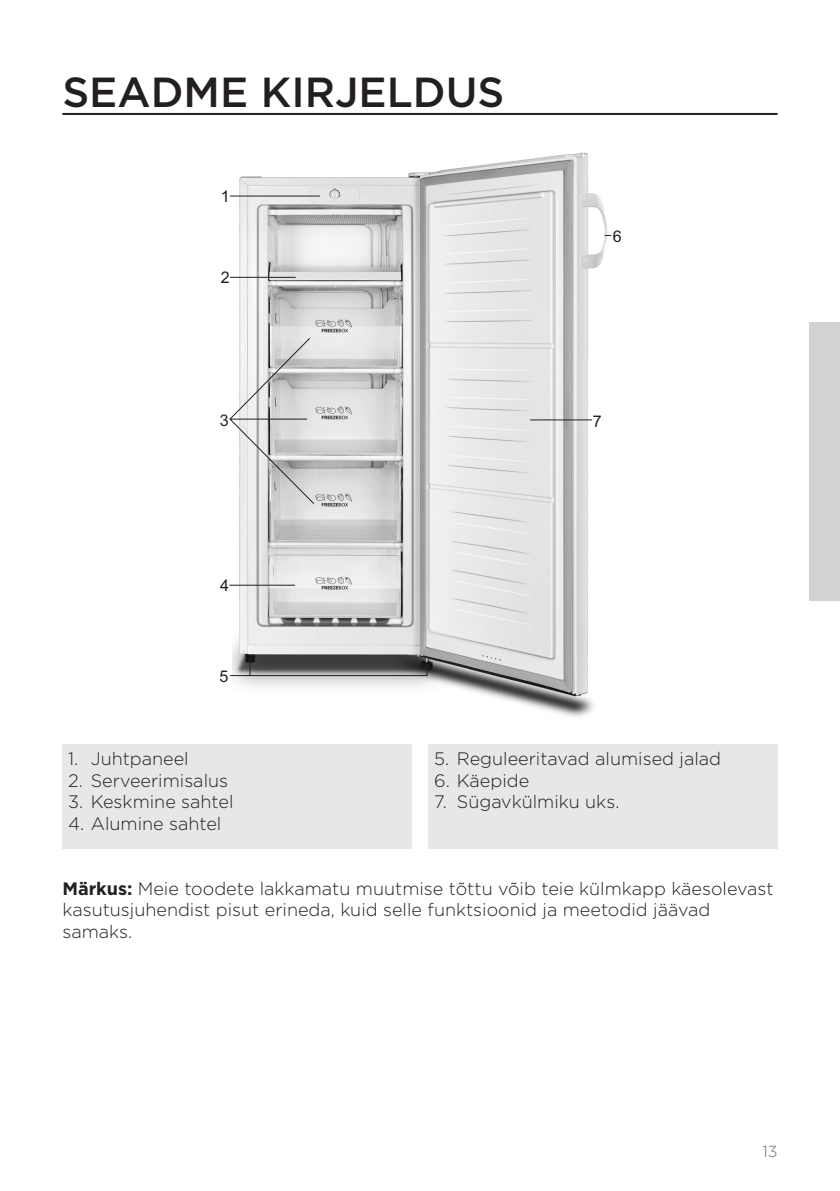
<style>
.page{position:relative;width:840px;height:1191px;background:#fff}
.page>*{position:absolute;margin:0;border:0;box-sizing:border-box;transform-origin:0 0}
.glavni_naslov{font:500 42px "Gotham";color:#231f20}
.seznam{font:300 18px/21.6px "Gotham";color:#231f20}
.seznam_stevilke_opis{font:300 18px "Gotham";color:#231f20}
.t1{font:16px "Arial";color:#231f20}
.t2{font:300 16px "Gotham";color:#6c6d70}
.s1{font-weight:700}
</style>
<div class="page">
<hr style="left:62px;top:113px;width:715px;height:2px;background:#231f20">
<div style="left:808px;top:322px;width:31px;height:279px;background:#d1d2d4"></div>
<img style="left:232px;top:152px;width:380px;height:565px">
<hr style="left:230px;top:196px;width:90px;height:1px;background:#231f20">
<hr style="left:230px;top:277px;width:65px;height:1px;background:#231f20">
<svg style="left:229px;top:337px;width:86px;height:168px"></svg>
<hr style="left:229px;top:585px;width:66px;height:1px;background:#231f20">
<svg style="left:230px;top:661px;width:197px;height:15px;background:#626161"></svg>
<hr style="left:530px;top:419px;width:61px;height:1px;background:#231f20">
<div style="left:62px;top:744px;width:349px;height:105px;background:#e6e7e9"></div>
<div style="left:428px;top:744px;width:349px;height:105px;background:#e6e7e9"></div>
<p class="glavni_naslov" style="left:62px;top:65px;width:443px">SEADME KIRJELDUS</p>
<p class="t1" style="left:221px;top:187px;width:10px">1</p>
<p class="t1" style="left:221px;top:268px;width:10px">2</p>
<p class="t1" style="left:219px;top:411px;width:10px">3</p>
<p class="t1" style="left:220px;top:576px;width:10px">4</p>
<p class="t1" style="left:219px;top:667px;width:10px">5</p>
<p class="seznam_stevilke_opis" style="left:68px;top:747px;width:122px">1. Juhtpaneel</p>
<p class="seznam_stevilke_opis" style="left:68px;top:769px;width:161px">2. Serveerimisalus</p>
<p class="seznam_stevilke_opis" style="left:68px;top:790px;width:167px">3. Keskmine sahtel</p>
<p class="seznam_stevilke_opis" style="left:68px;top:812px;width:155px">4. Alumine sahtel</p>
<p class="t1" style="left:612px;top:227px;width:10px">6</p>
<p class="t1" style="left:592px;top:412px;width:10px">7</p>
<p class="seznam_stevilke_opis" style="left:434px;top:747px;width:288px">5. Reguleeritavad alumised jalad</p>
<p class="seznam_stevilke_opis" style="left:434px;top:769px;width:96px">6. Käepide</p>
<p class="seznam_stevilke_opis" style="left:434px;top:790px;width:187px">7. Sügavkülmiku uks.</p>
<p class="seznam" style="left:62px;top:877px;width:712px"><span class="s1">Märkus:</span> Meie toodete lakkamatu muutmise tõttu võib teie külmkapp käesolevast kasutusjuhendist pisut erineda, kuid selle funktsioonid ja meetodid jäävad samaks.</p>
<p class="t2" style="left:762px;top:1140px;width:17px">13</p>
</div>
